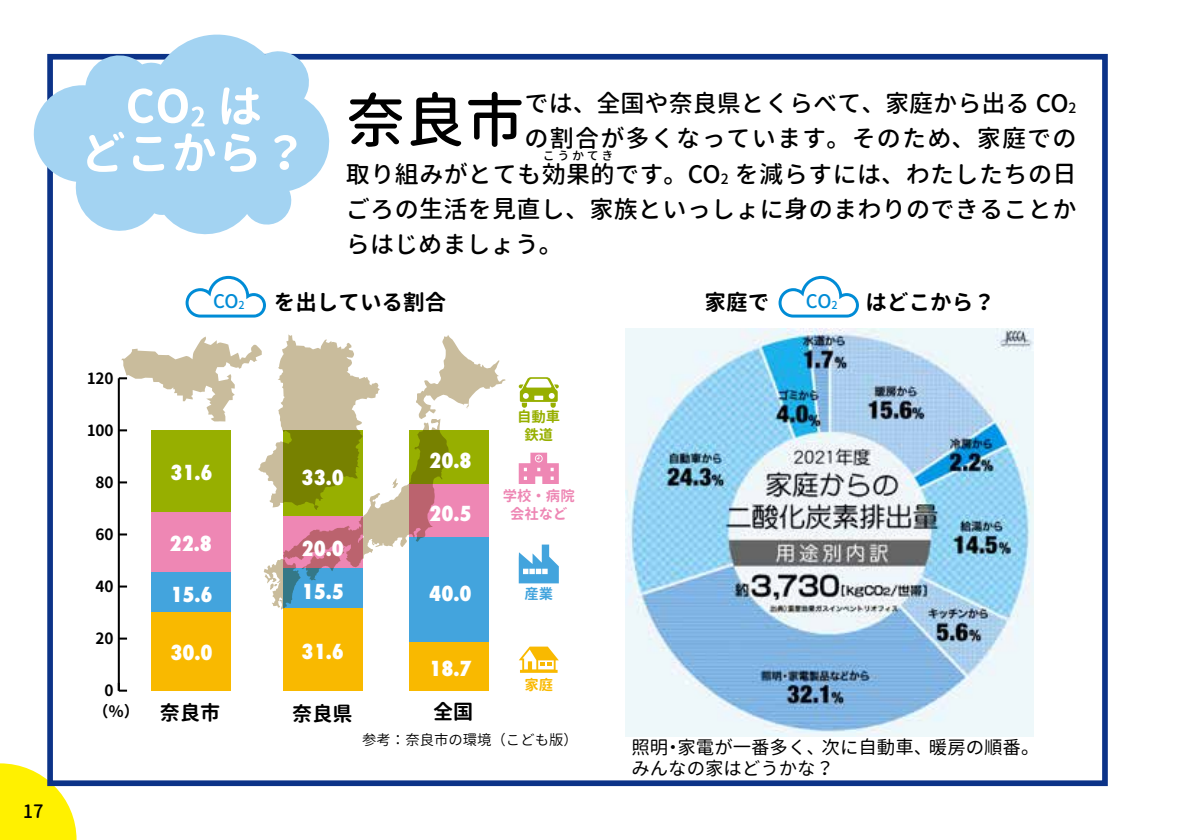
<style>
.page{position:relative;width:1191px;height:840px;background:#fff}
.page>*{position:absolute;margin:0;border:0;box-sizing:border-box;transform-origin:0 0}
.t1{font:500 59.6px "Gen Jyuu Gothic";color:#000}
.t2{font:500 24px/35.4px "Gen Jyuu Gothic";letter-spacing:.01em;color:#000;text-align:right}
.t3{font:700 21.6px "Gen Jyuu Gothic";color:#000}
.t4{font:800 condensed 20.2px "Futura";color:#fff}
.t5{font:700 20.2px "Gen Jyuu Gothic";color:#000}
.t6{font:500 18.6px "Gen Jyuu Gothic";color:#008cd6}
.t7{font:18.4px/21.2px "Gen Jyuu Gothic";color:#000}
.t8{font:500 18.4px "Gen Jyuu Gothic";color:#000}
.t9{font:700 15.4px "Gen Jyuu Gothic";color:#000}
.t10{font:14.4px "Gen Jyuu Gothic";color:#000}
.t11{font:700 14.4px/17.2px "Gen Jyuu Gothic";color:#ee87b4;text-align:center}
.t12{font:700 14.4px/17.2px "Gen Jyuu Gothic";color:#97af00;text-align:center}
.t13{font:700 14.4px "Gen Jyuu Gothic";color:#f9b900}
.t14{font:700 14.4px "Gen Jyuu Gothic";color:#43a4dd}
.t15{font:500 12px "Gen Jyuu Gothic";letter-spacing:.21em;color:#000}
.s1{font-size:14px}
.s2{font-size:10.8px}
</style>
<div class="page">
<svg style="left:0;top:763px;width:77px;height:76px"></svg>
<div style="left:47px;top:54px;width:1060px;height:731px;border:6px solid #0c3388"></div>
<svg style="left:33px;top:34px;width:300px;height:203px;fill:#a3d3f2"></svg>
<svg style="left:128px;top:88px;width:77px;height:38px"></svg>
<svg style="left:222px;top:87px;width:38px;height:37px"></svg>
<svg style="left:87px;top:132px;width:37px;height:40px"></svg>
<svg style="left:133px;top:137px;width:31px;height:34px"></svg>
<svg style="left:174px;top:133px;width:41px;height:38px"></svg>
<svg style="left:224px;top:134px;width:32px;height:38px"></svg>
<svg style="left:274px;top:135px;width:22px;height:35px"></svg>
<svg style="left:519px;top:544px;width:40px;height:39px"></svg>
<svg style="left:519px;top:452px;width:40px;height:31px"></svg>
<svg style="left:519px;top:377px;width:40px;height:30px"></svg>
<svg style="left:519px;top:646px;width:40px;height:26px"></svg>
<hr style="left:118px;top:378px;width:2px;height:312px;background:#000">
<svg style="left:118px;top:682px;width:9px;height:9px"></svg>
<svg style="left:119px;top:637px;width:8px;height:2px"></svg>
<svg style="left:119px;top:334px;width:386px;height:275px"></svg>
<div style="left:151px;top:430px;width:79px;height:82px;background:#97af00"></div>
<svg style="left:283px;top:430px;width:79px;height:85px;background:#808f00"></svg>
<svg style="left:409px;top:430px;width:79px;height:54px;background:#8c9f00"></svg>
<div style="left:151px;top:512px;width:79px;height:59px;background:#ee87b4"></div>
<svg style="left:283px;top:515px;width:79px;height:52px;background:#d4768f"></svg>
<svg style="left:409px;top:484px;width:79px;height:53px;background:#e07da1"></svg>
<div style="left:151px;top:571px;width:79px;height:41px;background:#43a4dd"></div>
<svg style="left:283px;top:567px;width:79px;height:41px;background:#449bcc"></svg>
<div style="left:409px;top:537px;width:79px;height:104px;background:#43a4dd"></div>
<div style="left:151px;top:612px;width:79px;height:78px;background:#f9b900"></div>
<div style="left:283px;top:608px;width:79px;height:82px;background:#f9b900"></div>
<div style="left:409px;top:641px;width:79px;height:49px;background:#f9b900"></div>
<svg style="left:186px;top:276px;width:80px;height:41px"></svg>
<svg style="left:778px;top:276px;width:81px;height:41px"></svg>
<img style="left:626px;top:328px;width:407px;height:407px">
<p class="t8" style="left:23px;top:797px;width:22px">17</p>
<p class="t9" style="left:86px;top:367px;width:29px">120</p>
<p class="t9" style="left:86px;top:419px;width:29px">100</p>
<p class="t9" style="left:95px;top:471px;width:20px">80</p>
<p class="t9" style="left:95px;top:523px;width:20px">60</p>
<p class="t9" style="left:95px;top:575px;width:20px">40</p>
<p class="t9" style="left:95px;top:627px;width:20px">20</p>
<p class="t9" style="left:105px;top:679px;width:11px">0</p>
<p class="t9" style="left:93px;top:699px;width:48px">（％）</p>
<p class="t2" style="left:346px;top:84px;width:732px">では、全国や奈良県とくらべて、家庭から出る CO<span class="s1">2<br></span>の割合が多くなっています。そのため、家庭での<br>取り組みがとても効果的です。CO<span class="s1">2</span> を減らすには、わたしたちの日</p>
<h1 class="t1" style="left:346px;top:77px;width:180px">奈良市</h1>
<p class="t15" style="left:543px;top:147px;width:72px">こうかてき</p>
<p class="t2" style="left:346px;top:191px;width:732px;text-align:left">ごろの生活を見直し、家族といっしょに身のまわりのできることからはじめましょう。</p>
<p class="t3" style="left:274px;top:286px;width:174px">を出している割合</p>
<p class="t6" style="left:213px;top:288px;width:33px">CO<span class="s2">2</span></p>
<p class="t3" style="left:704px;top:286px;width:66px">家庭で</p>
<p class="t6" style="left:806px;top:288px;width:33px">CO<span class="s2">2</span></p>
<p class="t3" style="left:865px;top:286px;width:131px">はどこから？</p>
<p class="t4" style="left:429px;top:397px;width:44px">21.6</p>
<p class="t4" style="left:170px;top:458px;width:44px">31.6</p>
<p class="t4" style="left:301px;top:463px;width:44px">33.0</p>
<p class="t4" style="left:429px;top:446px;width:44px">20.8</p>
<p class="t4" style="left:429px;top:499px;width:44px">20.5</p>
<p class="t4" style="left:170px;top:529px;width:44px">22.8</p>
<p class="t4" style="left:301px;top:534px;width:44px">20.0</p>
<p class="t4" style="left:170px;top:580px;width:44px">15.6</p>
<p class="t4" style="left:301px;top:577px;width:44px">15.5</p>
<p class="t4" style="left:429px;top:579px;width:44px">40.0</p>
<p class="t4" style="left:170px;top:638px;width:44px">30.0</p>
<p class="t4" style="left:301px;top:637px;width:44px">31.6</p>
<p class="t4" style="left:429px;top:654px;width:44px">18.7</p>
<p class="t5" style="left:160px;top:697px;width:62px">奈良市</p>
<p class="t5" style="left:292px;top:698px;width:62px">奈良県</p>
<p class="t5" style="left:433px;top:696px;width:42px">全国</p>
<p class="t12" style="left:517px;top:408px;width:45px">自動車鉄道</p>
<p class="t11" style="left:503px;top:487px;width:73px">学校・病院会社など</p>
<p class="t14" style="left:524px;top:582px;width:30px">産業</p>
<p class="t13" style="left:524px;top:673px;width:30px">家庭</p>
<p class="t10" style="left:362px;top:728px;width:217px">参考：奈良市の環境（こども版）</p>
<p class="t7" style="left:631px;top:735px;width:409px">照明・家電が一番多く、次に自動車、暖房の順番。みんなの家はどうかな？</p>
</div>
